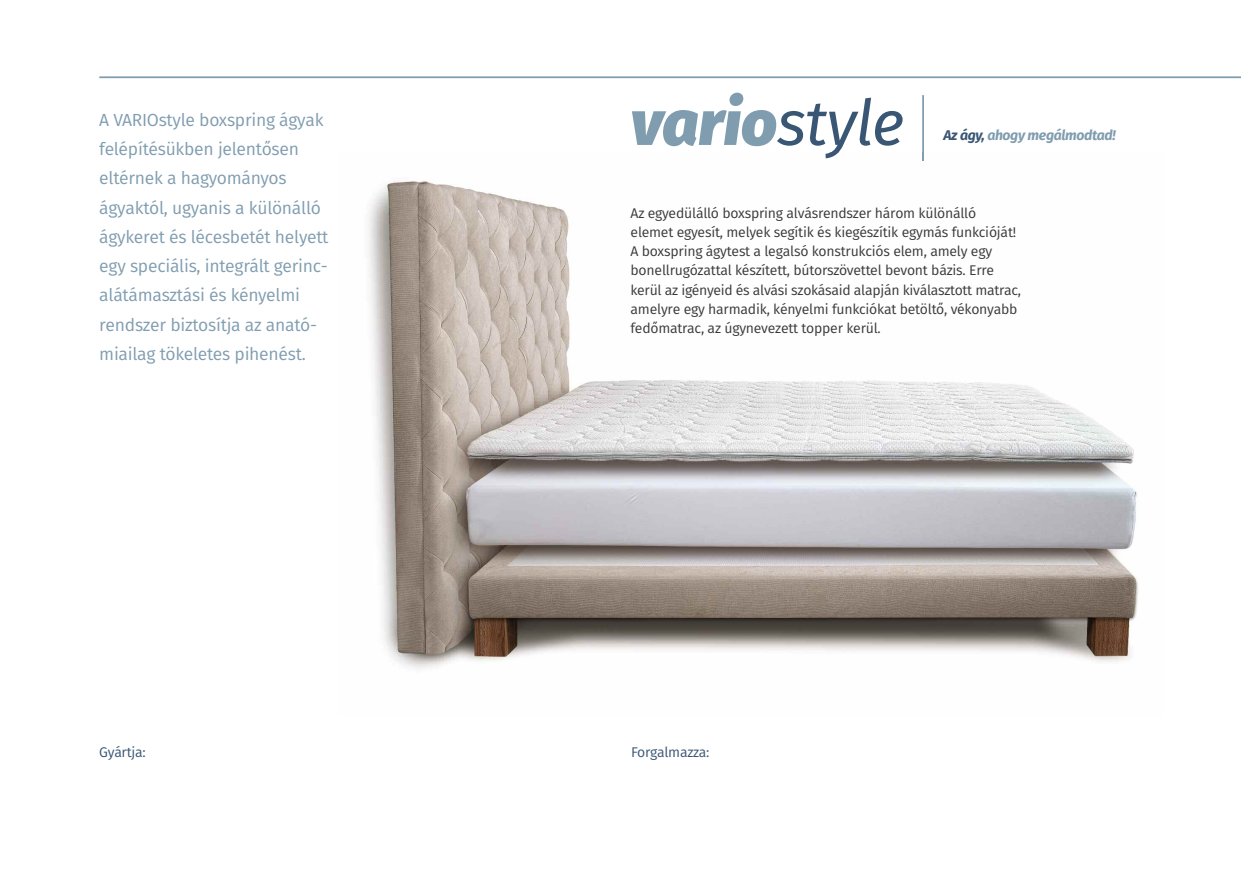
<style>
.page{position:relative;width:1241px;height:874px;background:#fff}
.page>*{position:absolute;margin:0;border:0;box-sizing:border-box;transform-origin:0 0}
.t1{font:italic 800 63px "Fira Sans";color:#809db0}
.t2{font:17.5px/29.2px "Fira Sans";letter-spacing:-.015em;color:#809db0}
.t3{font:14px/19.2px "Fira Sans";letter-spacing:-.015em;color:#39383a}
.t4{font:italic 700 14px "Fira Sans";letter-spacing:-.025em;color:#809db0}
.t5{font:14px "Fira Sans";letter-spacing:-.02em;color:#3a5675}
.s1{font-weight:400;color:#3a5675}
.s2{color:#3a5675}
</style>
<div class="page">
<hr style="left:99px;top:76px;width:1141px;height:2px;background:#809db0">
<hr style="left:922px;top:95px;width:1px;height:65px;background:#809db0">
<img style="left:369px;top:152px;width:770px;height:516px">
<img style="left:824px;top:152px;width:15px;height:6px">
<p class="t2" style="left:99px;top:106px;width:231px">A VARIOstyle boxspring ágyak felépítésükben jelentősen eltérnek a hagyományos ágyaktól, ugyanis a különálló ágykeret és lécesbetét helyett egy speciális, integrált gerinc&shy;alátámasztási és kényelmi rendszer biztosítja az anató&shy;miailag tökeletes pihenést.</p>
<h1 class="t1" style="left:630px;top:98px;width:275px">vario<span class="s1">style</span></h1>
<p class="t4" style="left:943px;top:130px;width:174px"><span class="s2">Az ágy,</span> ahogy megálmodtad!</p>
<p class="t3" style="left:630px;top:204px;width:392px">Az egyedülálló boxspring alvásrendszer három különálló elemet egyesít, melyek segítik és kiegészítik egymás funkcióját!<br>A boxspring ágytest a legalsó konstrukciós elem, amely egy bonellrugózattal készített, bútorszövettel bevont bázis. Erre kerül az igényeid és alvási szokásaid alapján kiválasztott matrac, amelyre egy harmadik, kényelmi funkciókat betöltő, vékonyabb fedőmatrac, az úgynevezett topper kerül.</p>
<p class="t5" style="left:99px;top:746px;width:48px">Gyártja:</p>
<p class="t5" style="left:631px;top:746px;width:80px">Forgalmazza:</p>
</div>
